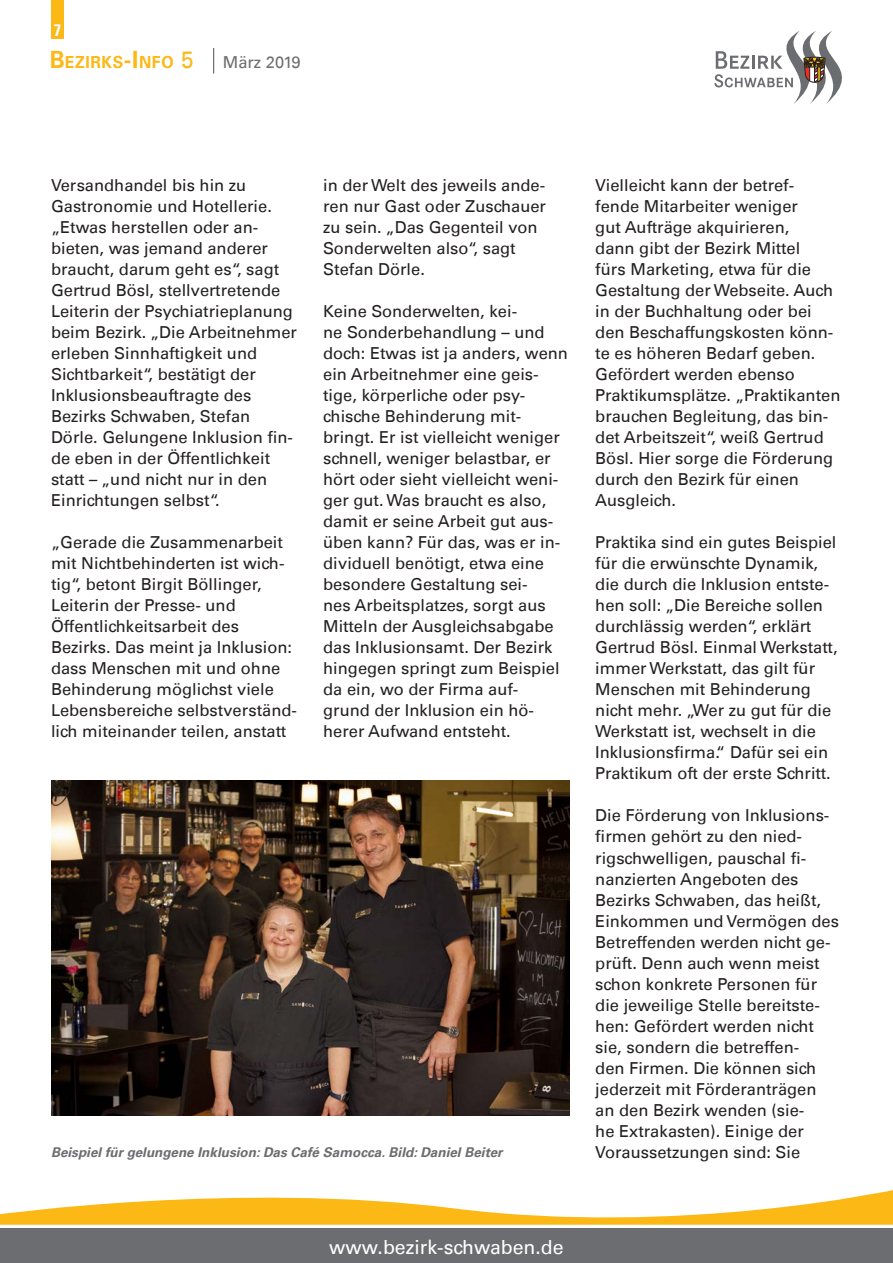
<style>
.page{position:relative;width:893px;height:1263px;background:#fff}
.page>*{position:absolute;margin:0;border:0;box-sizing:border-box;transform-origin:0 0}
.t1{font:19.5px "Univers LT";color:#fff}
.t2{font:700 16.65px "Univers LT";letter-spacing:.045em;color:#fcb814;scale:.94 1}
.Grundtext{font:16.5px/21px "Univers LT";color:#231f20}
.t3{font:700 condensed 16.5px "Univers LT";color:#fff}
.Grundtext-2{font:italic 700 13.5px "Univers LT";color:#6c6d70}
.s1{font-size:23.85px}
.s2{font-weight:400;font-size:23.85px}
.s3{font-weight:400;font-size:16.5px;color:#6c6d70}
</style>
<div class="page">
<div style="left:51px;top:0;width:13px;height:38px;background:#fcb814"></div>
<svg style="left:714px;top:31px;width:128px;height:73px"></svg>
<svg style="left:213px;top:48px;width:1px;height:26px"></svg>
<div style="left:0;top:1229px;width:893px;height:34px;background:#6c6d70"></div>
<svg style="left:0;top:1190px;width:893px;height:39px"></svg>
<img style="left:51px;top:780px;width:519px;height:335px">
<p class="t3" style="left:54px;top:20px;width:9px">7</p>
<p class="t2" style="left:50px;top:53px;width:268px"><span class="s1">B</span>EZIRKS<span class="s1">-I</span> NFO <span class="s2">5</span> <span class="s3">März 2019</span></p>
<p class="Grundtext" style="left:51px;top:175px;width:247px">Versandhandel bis hin zu<br>Gastronomie und Hotellerie. „Etwas herstellen oder an&shy;bieten, was jemand anderer braucht, darum geht es“, sagt<br>Gertrud Bösl, stellvertretende<br>Leiterin der Psychiatrieplanung beim Bezirk. „Die Arbeitnehmer erleben Sinnhaftigkeit und<br>Sichtbarkeit“, bestätigt der<br>Inklusionsbeauftragte des<br>Bezirks Schwaben, Stefan<br>Dörle. Gelungene Inklusion fin&shy;de eben in der Öffentlichkeit statt – „und nicht nur in den<br>Einrichtungen selbst“.</p>
<p class="Grundtext" style="left:51px;top:532px;width:247px">„Gerade die Zusammenarbeit mit Nichtbehinderten ist wich&shy;tig“, betont Birgit Böllinger,<br>Leiterin der Presse- und<br>Öffentlichkeitsarbeit des<br>Bezirks. Das meint ja Inklusion: dass Menschen mit und ohne<br>Behinderung möglichst viele<br>Lebensbereiche selbstverständ&shy;lich miteinander teilen, anstatt</p>
<p class="Grundtext" style="left:323px;top:175px;width:224px">in der Welt des jeweils ande&shy;ren nur Gast oder Zuschauer zu sein. „Das Gegenteil von<br>Sonderwelten also“, sagt<br>Stefan Dörle.</p>
<p class="Grundtext" style="left:323px;top:301px;width:246px">Keine Sonderwelten, kei-<br>ne Sonderbehandlung – und doch: Etwas ist ja anders, wenn ein Arbeitnehmer eine geis&shy;tige, körperliche oder psy&shy;chische Behinderung mit&shy;bringt. Er ist vielleicht weniger schnell, weniger belastbar, er hört oder sieht vielleicht weni&shy;ger gut. Was braucht es also, damit er seine Arbeit gut aus&shy;üben kann? Für das, was er in&shy;dividuell benötigt, etwa eine besondere Gestaltung sei-<br>nes Arbeitsplatzes, sorgt aus<br>Mitteln der Ausgleichsabgabe das Inklusionsamt. Der Bezirk hingegen springt zum Beispiel da ein, wo der Firma auf&shy;grund der Inklusion ein hö&shy;herer Aufwand entsteht.</p>
<p class="Grundtext" style="left:595px;top:175px;width:247px">Vielleicht kann der betref&shy;fende Mitarbeiter weniger<br>gut Aufträge akquirieren,<br>dann gibt der Bezirk Mittel<br>fürs Marketing, etwa für die<br>Gestaltung der Webseite. Auch in der Buchhaltung oder bei den Beschaffungskosten könn&shy;te es höheren Bedarf geben.<br>Gefördert werden ebenso<br>Praktikumsplätze. „Praktikanten brauchen Begleitung, das bin&shy;det Arbeitszeit“, weiß Gertrud<br>Bösl. Hier sorge die Förderung durch den Bezirk für einen<br>Ausgleich.</p>
<p class="Grundtext" style="left:595px;top:532px;width:244px">Praktika sind ein gutes Beispiel für die erwünschte Dynamik, die durch die Inklusion entste&shy;hen soll: „Die Bereiche sollen durchlässig werden“, erklärt<br>Gertrud Bösl. Einmal Werkstatt, immer Werkstatt, das gilt für<br>Menschen mit Behinderung nicht mehr. „Wer zu gut für die<br>Werkstatt ist, wechselt in die<br>Inklusionsfirma.“ Dafür sei ein<br>Praktikum oft der erste Schritt.</p>
<p class="Grundtext" style="left:595px;top:805px;width:245px">Die Förderung von Inklusions&shy;firmen gehört zu den nied&shy;rigschwelligen, pauschal fi&shy;nanzierten Angeboten des<br>Bezirks Schwaben, das heißt,<br>Einkommen und Vermögen des<br>Betreffenden werden nicht ge&shy;prüft. Denn auch wenn meist schon konkrete Personen für die jeweilige Stelle bereitste&shy;hen: Gefördert werden nicht sie, sondern die betreffen-<br>den Firmen. Die können sich jederzeit mit Förderanträgen an den Bezirk wenden (sie-<br>he Extrakasten). Einige der</p>
<p class="Grundtext-2" style="left:51px;top:1144px;width:453px">Beispiel für gelungene Inklusion: Das Café Samocca. Bild: Daniel Beiter</p>
<p class="Grundtext" style="left:595px;top:1141px;width:207px">Voraussetzungen sind: Sie</p>
<p class="t1" style="left:329px;top:1235px;width:236px">www.bezirk-schwaben.de</p>
</div>
